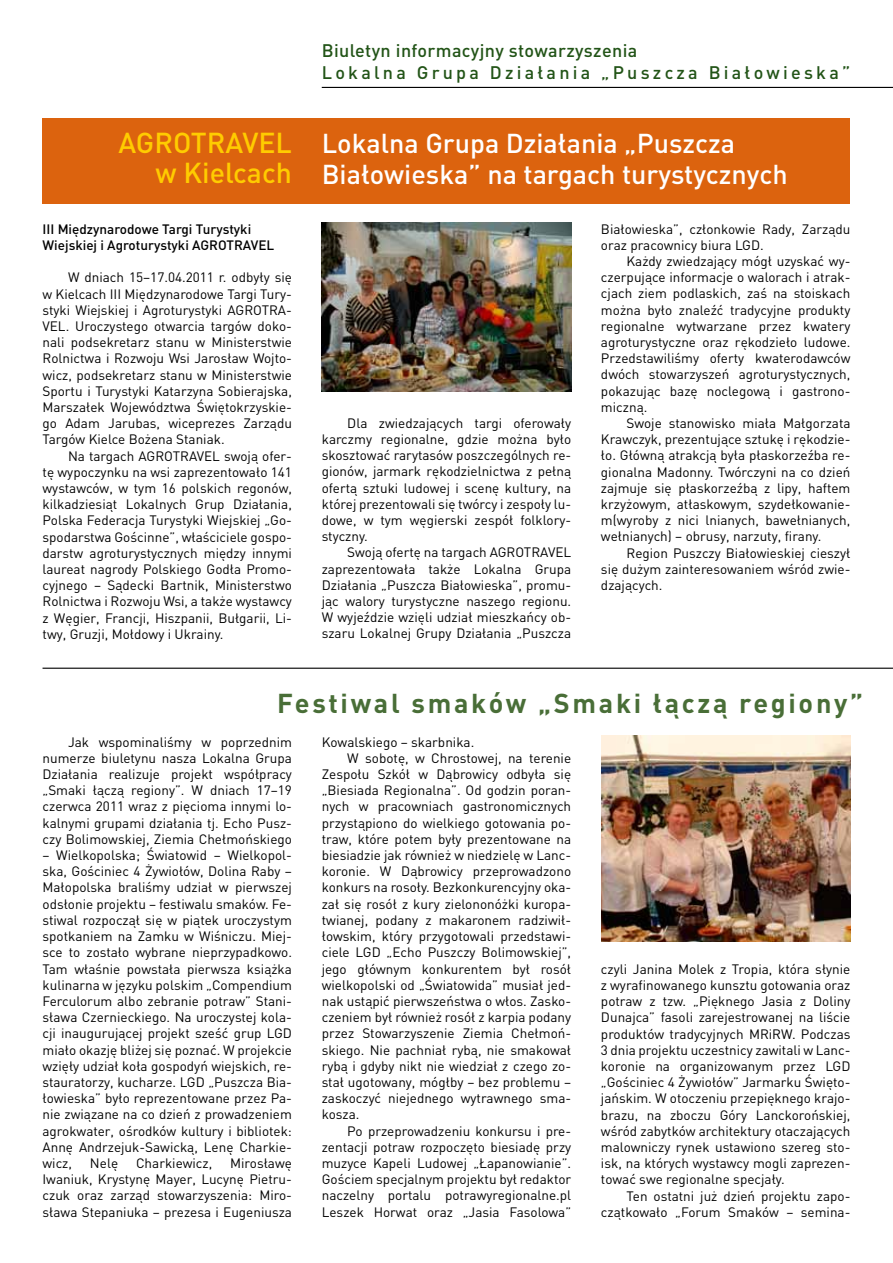
<style>
.page{position:relative;width:893px;height:1263px;background:#fff}
.page>*{position:absolute;margin:0;border:0;box-sizing:border-box;transform-origin:0 0}
.t1{font:500 28.5px/30px "DINCE";color:#fc0;text-align:right}
.t2{font:500 27px/31.5px "DINCE";color:#fff}
.t3{font:700 27px "DINCE";letter-spacing:.1em;color:#496e37}
.t4{font:500 18px/21.6px "DINCE";letter-spacing:.18em;color:#225417}
.t5{font:13.5px/16.2px "DINCE";color:#000;text-align:justify}
.t6{font:500 13.5px/16.2px "DINCE";color:#000}
</style>
<div class="page">
<hr style="left:322px;top:87px;width:571px;height:1px;background:#000">
<div style="left:43px;top:118px;width:807px;height:86px;background:#dc630e"></div>
<hr style="left:43px;top:668px;width:850px;height:1px;background:#000">
<img style="left:322px;top:223px;width:249px;height:168px">
<img style="left:601px;top:736px;width:249px;height:205px">
<h3 class="t4" style="left:322px;top:39px;width:530px">Biuletyn informacyjny stowarzyszenia<br>Lokalna Grupa Działania „Puszcza Białowieska”</h3>
<h1 class="t1" style="left:118px;top:127px;width:175px">AGROTRAVEL w Kielcach</h1>
<h2 class="t2" style="left:322px;top:126px;width:467px">Lokalna Grupa Działania „Puszcza<br>Białowieska” na targach turystycznych</h2>
<p class="t6" style="left:43px;top:220px;width:233px">III Międzynarodowe Targi Turystyki<br>Wiejskiej i Agroturystyki AGROTRAVEL</p>
<p class="t5" style="left:43px;top:269px;width:251px;text-indent:26px">W dniach 15–17.04.2011 r. odbyły się w Kielcach III Międzynarodowe Targi Tury&shy;styki Wiejskiej i Agroturystyki AGROTRA-VEL. Uroczystego otwarcia targów doko&shy;nali podsekretarz stanu w Ministerstwie Rolnictwa i Rozwoju Wsi Jarosław Wojto&shy;wicz, podsekretarz stanu w Ministerstwie Sportu i Turystyki Katarzyna Sobierajska, Marszałek Województwa Świętokrzyskie&shy;go Adam Jarubas, wiceprezes Zarządu Targów Kielce Bożena Staniak.</p>
<p class="t5" style="left:43px;top:447px;width:251px;text-indent:26px">Na targach AGROTRAVEL swoją ofer&shy;tę wypoczynku na wsi zaprezentowało 141 wystawców, w tym 16 polskich regonów, kilkadziesiąt Lokalnych Grup Działania, Polska Federacja Turystyki Wiejskiej „Go&shy;spodarstwa Gościnne”, właściciele gospo&shy;darstw agroturystycznych między innymi laureat nagrody Polskiego Godła Promo&shy;cyjnego – Sądecki Bartnik, Ministerstwo Rolnictwa i Rozwoju Wsi, a także wystawcy z Węgier, Francji, Hiszpanii, Bułgarii, Li&shy;twy, Gruzji, Mołdowy i Ukrainy.</p>
<p class="t5" style="left:322px;top:414px;width:251px;text-indent:26px">Dla zwiedzających targi oferowały karczmy regionalne, gdzie można było skosztować rarytasów poszczególnych re&shy;gionów, jarmark rękodzielnictwa z pełną ofertą sztuki ludowej i scenę kultury, na której prezentowali się twórcy i zespoły lu&shy;dowe, w tym węgierski zespół folklory&shy;styczny.</p>
<p class="t5" style="left:322px;top:544px;width:251px;text-indent:26px">Swoją ofertę na targach AGROTRAVEL zaprezentowała także Lokalna Grupa Działania „Puszcza Białowieska”, promu&shy;jąc walory turystyczne naszego regionu.<br>W wyjeździe wzięli udział mieszkańcy ob&shy;szaru Lokalnej Grupy Działania „Puszcza</p>
<p class="t5" style="left:601px;top:220px;width:251px">Białowieska”, członkowie Rady, Zarządu oraz pracownicy biura LGD.</p>
<p class="t5" style="left:601px;top:253px;width:251px;text-indent:26px">Każdy zwiedzający mógł uzyskać wy&shy;czerpujące informacje o walorach i atrak&shy;cjach ziem podlaskich, zaś na stoiskach można było znaleźć tradycyjne produkty regionalne wytwarzane przez kwatery agroturystyczne oraz rękodzieło ludowe.<br>Przedstawiliśmy oferty kwaterodawców dwóch stowarzyszeń agroturystycznych, pokazując bazę noclegową i gastrono&shy;miczną.</p>
<p class="t5" style="left:601px;top:415px;width:251px;text-indent:26px">Swoje stanowisko miała Małgorzata Krawczyk, prezentujące sztukę i rękodzie&shy;ło. Główną atrakcją była płaskorzeźba re&shy;gionalna Madonny. Twórczyni na co dzień zajmuje się płaskorzeźbą z lipy, haftem krzyżowym, atłaskowym, szydełkowanie&shy;m(wyroby z nici lnianych, bawełnianych, wełnianych) – obrusy, narzuty, firany.</p>
<p class="t5" style="left:601px;top:544px;width:251px;text-indent:26px">Region Puszczy Białowieskiej cieszył się dużym zainteresowaniem wśród zwie&shy;dzających.</p>
<h2 class="t3" style="left:277px;top:685px;width:587px">Festiwal smaków „Smaki łączą regiony”</h2>
<p class="t5" style="left:43px;top:733px;width:251px;text-indent:26px">Jak wspominaliśmy w poprzednim numerze biuletynu nasza Lokalna Grupa Działania realizuje projekt współpracy „Smaki łączą regiony”. W dniach 17–19 czerwca 2011 wraz z pięcioma innymi lo&shy;kalnymi grupami działania tj. Echo Pusz&shy;czy Bolimowskiej, Ziemia Chełmońskiego</p>
<p class="t5" style="left:43px;top:847px;width:251px">– Wielkopolska; Światowid – Wielkopol&shy;ska, Gościniec 4 Żywiołów, Dolina Raby – Małopolska braliśmy udział w pierwszej odsłonie projektu – festiwalu smaków. Fe&shy;stiwal rozpoczął się w piątek uroczystym spotkaniem na Zamku w Wiśniczu. Miej&shy;sce to zostało wybrane nieprzypadkowo.<br>Tam właśnie powstała pierwsza książka kulinarna w języku polskim „Compendium Ferculorum albo zebranie potraw” Stani&shy;sława Czernieckiego. Na uroczystej kola&shy;cji inaugurującej projekt sześć grup LGD miało okazję bliżej się poznać. W projekcie wzięły udział koła gospodyń wiejskich, re&shy;stauratorzy, kucharze. LGD „Puszcza Bia&shy;łowieska” było reprezentowane przez Pa&shy;nie związane na co dzień z prowadzeniem agrokwater, ośrodków kultury i bibliotek:<br>Annę Andrzejuk-Sawicką, Lenę Charkie&shy;wicz,</p>
<p class="t5" style="left:90px;top:1155px;width:30px">Nelę</p>
<p class="t5" style="left:136px;top:1155px;width:78px">Charkiewicz,</p>
<p class="t5" style="left:43px;top:1155px;width:251px;text-indent:188px">Mirosławę Iwaniuk, Krystynę Mayer, Lucynę Pietru&shy;czuk oraz zarząd stowarzyszenia: Miro&shy;sława Stepaniuka – prezesa i Eugeniusza</p>
<p class="t5" style="left:322px;top:733px;width:154px">Kowalskiego – skarbnika.</p>
<p class="t5" style="left:347px;top:750px;width:225px">W sobotę, w Chrostowej, na terenie</p>
<p class="t5" style="left:322px;top:766px;width:251px">Zespołu Szkół w Dąbrowicy odbyła się</p>
<p class="t5" style="left:322px;top:782px;width:251px">„Biesiada Regionalna”. Od godzin poran-</p>
<p class="t5" style="left:322px;top:798px;width:251px">nych w pracowniach gastronomicznych</p>
<p class="t5" style="left:322px;top:814px;width:251px">przystąpiono do wielkiego gotowania po-</p>
<p class="t5" style="left:322px;top:831px;width:251px">traw, które potem były prezentowane na</p>
<p class="t5" style="left:322px;top:847px;width:251px">biesiadzie jak również w niedzielę w Lanc-</p>
<p class="t5" style="left:322px;top:863px;width:251px">koronie. W Dąbrowicy przeprowadzono</p>
<p class="t5" style="left:322px;top:879px;width:251px">konkurs na rosoły. Bezkonkurencyjny oka-</p>
<p class="t5" style="left:322px;top:895px;width:251px">zał się rosół z kury zielononóżki kuropa-</p>
<p class="t5" style="left:322px;top:912px;width:251px">twianej, podany z makaronem radziwił-</p>
<p class="t5" style="left:322px;top:928px;width:251px">łowskim, który przygotowali przedstawi-</p>
<p class="t5" style="left:322px;top:944px;width:251px">ciele LGD „Echo Puszczy Bolimowskiej”,</p>
<p class="t5" style="left:322px;top:960px;width:251px">jego głównym konkurentem był rosół</p>
<p class="t5" style="left:322px;top:976px;width:251px">wielkopolski od „Światowida” musiał jed-</p>
<p class="t5" style="left:322px;top:993px;width:251px">nak ustąpić pierwszeństwa o włos. Zasko-</p>
<p class="t5" style="left:322px;top:1009px;width:251px">czeniem był również rosół z karpia podany</p>
<p class="t5" style="left:322px;top:1025px;width:251px">przez Stowarzyszenie Ziemia Chełmoń-</p>
<p class="t5" style="left:322px;top:1041px;width:251px">skiego. Nie pachniał rybą, nie smakował</p>
<p class="t5" style="left:322px;top:1057px;width:251px">rybą i gdyby nikt nie wiedział z czego zo-</p>
<p class="t5" style="left:322px;top:1074px;width:251px">stał ugotowany, mógłby – bez problemu –</p>
<p class="t5" style="left:322px;top:1090px;width:251px">zaskoczyć niejednego wytrawnego sma-</p>
<p class="t5" style="left:322px;top:1106px;width:39px">kosza.</p>
<p class="t5" style="left:347px;top:1122px;width:225px">Po przeprowadzeniu konkursu i pre-</p>
<p class="t5" style="left:322px;top:1138px;width:251px">zentacji potraw rozpoczęto biesiadę przy</p>
<p class="t5" style="left:322px;top:1155px;width:251px">muzyce Kapeli Ludowej „Łapanowianie”.</p>
<p class="t5" style="left:322px;top:1171px;width:251px">Gościem specjalnym projektu był redaktor</p>
<p class="t5" style="left:322px;top:1187px;width:251px">naczelny portalu potrawyregionalne.pl</p>
<p class="t5" style="left:322px;top:1203px;width:251px">Leszek Horwat oraz „Jasia Fasolowa”</p>
<p class="t5" style="left:601px;top:960px;width:251px">czyli Janina Molek z Tropia, która słynie z wyrafinowanego kunsztu gotowania oraz potraw z tzw. „Pięknego Jasia z Doliny Dunajca” fasoli zarejestrowanej na liście produktów tradycyjnych MRiRW. Podczas 3 dnia projektu uczestnicy zawitali w Lanc&shy;koronie na organizowanym przez LGD „Gościniec 4 Żywiołów” Jarmarku Święto&shy;jańskim. W otoczeniu przepięknego krajo&shy;brazu, na zboczu Góry Lanckorońskiej, wśród zabytków architektury otaczających malowniczy rynek ustawiono szereg sto&shy;isk, na których wystawcy mogli zaprezen&shy;tować swe regionalne specjały.</p>
<p class="t5" style="left:601px;top:1187px;width:251px;text-align:right">Ten ostatni już dzień projektu zapo&shy;czątkowało „Forum Smaków – semina-</p>
</div>
